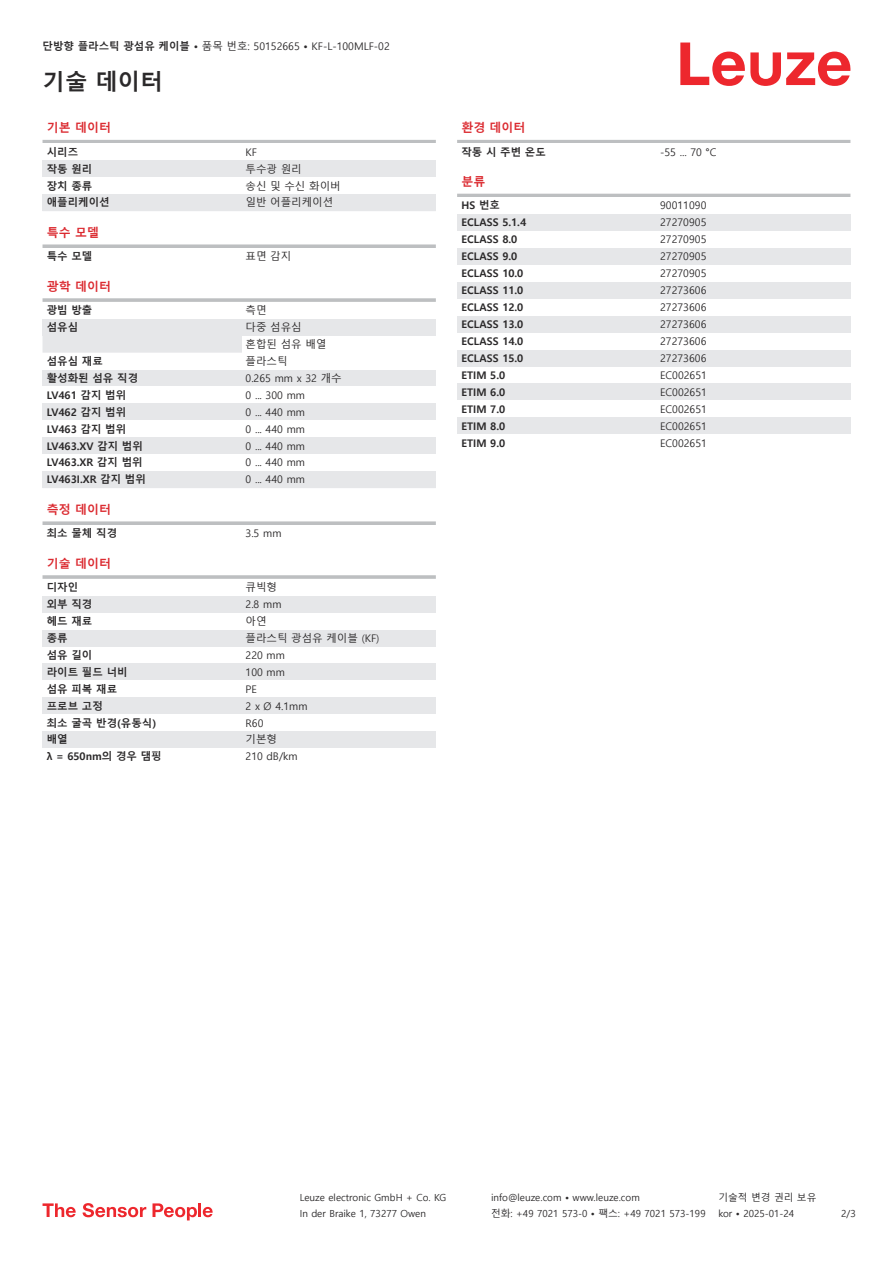
<style>
.page{position:relative;width:893px;height:1263px;background:#fff}
.page>*{position:absolute;margin:0;border:0;box-sizing:border-box;transform-origin:0 0}
.t1{font:700 22.5px "Malgun Gothic";color:#2b292a}
.t2{font:700 12px "Malgun Gothic";color:#db2a30}
.t3{font:10.5px/17px "Malgun Gothic";color:#2b292a}
.t4{font:700 10.5px "Malgun Gothic";color:#2b292a}
.t5{font:9.75px "Malgun Gothic";color:#2b292a}
.s1{font-weight:700}
</style>
<div class="page">
<svg style="left:680px;top:43px;width:170px;height:43px"></svg>
<div style="left:43px;top:336px;width:199px;height:17px;background:#e6e7e9"></div>
<hr style="left:43px;top:140px;width:393px;height:3px;background:#bdbfc1">
<div style="left:43px;top:160px;width:199px;height:17px;background:#e6e7e9"></div>
<div style="left:242px;top:160px;width:194px;height:17px;background:#e6e7e9"></div>
<div style="left:43px;top:194px;width:199px;height:17px;background:#e6e7e9"></div>
<div style="left:242px;top:194px;width:194px;height:17px;background:#e6e7e9"></div>
<svg style="left:43px;top:244px;width:393px;height:4px;background:#c4c6c8"></svg>
<hr style="left:43px;top:298px;width:393px;height:4px;background:#c5c7c8">
<div style="left:43px;top:319px;width:199px;height:17px;background:#e6e7e9"></div>
<div style="left:242px;top:319px;width:194px;height:17px;background:#e6e7e9"></div>
<div style="left:43px;top:370px;width:199px;height:16px;background:#e6e7e9"></div>
<div style="left:242px;top:370px;width:194px;height:16px;background:#e6e7e9"></div>
<div style="left:43px;top:403px;width:199px;height:17px;background:#e6e7e9"></div>
<div style="left:242px;top:403px;width:194px;height:17px;background:#e6e7e9"></div>
<div style="left:43px;top:437px;width:199px;height:17px;background:#e6e7e9"></div>
<div style="left:242px;top:437px;width:194px;height:17px;background:#e6e7e9"></div>
<div style="left:43px;top:471px;width:199px;height:17px;background:#e6e7e9"></div>
<div style="left:242px;top:471px;width:194px;height:17px;background:#e6e7e9"></div>
<svg style="left:43px;top:521px;width:393px;height:4px;background:#c4c5c7"></svg>
<hr style="left:43px;top:575px;width:393px;height:4px;background:#c6c8ca">
<div style="left:43px;top:596px;width:199px;height:17px;background:#e6e7e9"></div>
<div style="left:242px;top:596px;width:194px;height:17px;background:#e6e7e9"></div>
<div style="left:43px;top:630px;width:199px;height:16px;background:#e6e7e9"></div>
<div style="left:242px;top:630px;width:194px;height:16px;background:#e6e7e9"></div>
<div style="left:43px;top:663px;width:199px;height:17px;background:#e6e7e9"></div>
<div style="left:242px;top:663px;width:194px;height:17px;background:#e6e7e9"></div>
<div style="left:43px;top:697px;width:199px;height:17px;background:#e6e7e9"></div>
<div style="left:242px;top:697px;width:194px;height:17px;background:#e6e7e9"></div>
<div style="left:43px;top:731px;width:199px;height:17px;background:#e6e7e9"></div>
<div style="left:242px;top:731px;width:194px;height:17px;background:#e6e7e9"></div>
<hr style="left:457px;top:140px;width:393px;height:3px;background:#bdbfc1">
<hr style="left:457px;top:194px;width:393px;height:3px;background:#bdbfc1">
<div style="left:457px;top:214px;width:200px;height:17px;background:#e6e7e9"></div>
<div style="left:657px;top:214px;width:193px;height:17px;background:#e6e7e9"></div>
<div style="left:457px;top:248px;width:200px;height:17px;background:#e6e7e9"></div>
<div style="left:657px;top:248px;width:193px;height:17px;background:#e6e7e9"></div>
<div style="left:457px;top:282px;width:200px;height:17px;background:#e6e7e9"></div>
<div style="left:657px;top:282px;width:193px;height:17px;background:#e6e7e9"></div>
<div style="left:457px;top:316px;width:200px;height:17px;background:#e6e7e9"></div>
<div style="left:657px;top:316px;width:193px;height:17px;background:#e6e7e9"></div>
<div style="left:457px;top:350px;width:200px;height:17px;background:#e6e7e9"></div>
<div style="left:657px;top:350px;width:193px;height:17px;background:#e6e7e9"></div>
<div style="left:457px;top:383px;width:200px;height:17px;background:#e6e7e9"></div>
<div style="left:657px;top:383px;width:193px;height:17px;background:#e6e7e9"></div>
<div style="left:457px;top:417px;width:200px;height:17px;background:#e6e7e9"></div>
<div style="left:657px;top:417px;width:193px;height:17px;background:#e6e7e9"></div>
<svg style="left:43px;top:1203px;width:33px;height:14px"></svg>
<svg style="left:83px;top:1203px;width:63px;height:14px"></svg>
<svg style="left:153px;top:1203px;width:44px;height:17px"></svg>
<hr style="left:198px;top:1203px;width:3px;height:14px;background:#ed272d">
<svg style="left:203px;top:1207px;width:10px;height:10px"></svg>
<p class="t3" style="left:43px;top:38px;width:349px"><span class="s1">단방향 플라스틱 광섬유 케이블 •</span> 품목 번호: 50152665 <span class="s1">•</span> KF-L-100MLF-02</p>
<h1 class="t1" style="left:43px;top:69px;width:122px">기술 데이터</h1>
<p class="t2" style="left:47px;top:121px;width:66px">기본 데이터</p>
<p class="t4" style="left:47px;top:146px;width:33px">시리즈</p>
<p class="t3" style="left:246px;top:144px;width:13px">KF</p>
<p class="t4" style="left:47px;top:163px;width:47px">작동 원리</p>
<p class="t3" style="left:246px;top:161px;width:58px">투수광 원리</p>
<p class="t4" style="left:47px;top:179px;width:47px">장치 종류</p>
<p class="t3" style="left:246px;top:177px;width:97px">송신 및 수신 화이버</p>
<p class="t4" style="left:47px;top:196px;width:64px">애플리케이션</p>
<p class="t3" style="left:246px;top:194px;width:89px">일반 어플리케이션</p>
<p class="t2" style="left:47px;top:225px;width:54px">특수 모델</p>
<p class="t4" style="left:47px;top:250px;width:47px">특수 모델</p>
<p class="t3" style="left:246px;top:248px;width:47px">표면 감지</p>
<p class="t2" style="left:47px;top:279px;width:66px">광학 데이터</p>
<p class="t4" style="left:47px;top:304px;width:47px">광빔 방출</p>
<p class="t3" style="left:246px;top:302px;width:22px">측면</p>
<p class="t4" style="left:47px;top:321px;width:33px">섬유심</p>
<p class="t3" style="left:246px;top:319px;width:82px">다중 섬유심 혼합된 섬유 배열</p>
<p class="t4" style="left:47px;top:355px;width:58px">섬유심 재료</p>
<p class="t3" style="left:246px;top:353px;width:43px">플라스틱</p>
<p class="t4" style="left:47px;top:372px;width:93px">활성화된 섬유 직경</p>
<p class="t3" style="left:246px;top:370px;width:98px">0.265 mm x 32 개수</p>
<p class="t4" style="left:47px;top:389px;width:81px">LV461 감지 범위</p>
<p class="t3" style="left:246px;top:387px;width:61px">0 ... 300 mm</p>
<p class="t4" style="left:47px;top:406px;width:81px">LV462 감지 범위</p>
<p class="t3" style="left:246px;top:404px;width:61px">0 ... 440 mm</p>
<p class="t4" style="left:47px;top:423px;width:81px">LV463 감지 범위</p>
<p class="t3" style="left:246px;top:421px;width:61px">0 ... 440 mm</p>
<p class="t4" style="left:47px;top:439px;width:98px">LV463.XV 감지 범위</p>
<p class="t3" style="left:246px;top:437px;width:61px">0 ... 440 mm</p>
<p class="t4" style="left:47px;top:456px;width:97px">LV463.XR 감지 범위</p>
<p class="t3" style="left:246px;top:454px;width:61px">0 ... 440 mm</p>
<p class="t4" style="left:47px;top:473px;width:101px">LV463I.XR 감지 범위</p>
<p class="t3" style="left:246px;top:471px;width:61px">0 ... 440 mm</p>
<p class="t2" style="left:47px;top:502px;width:66px">측정 데이터</p>
<p class="t4" style="left:47px;top:527px;width:72px">최소 물체 직경</p>
<p class="t3" style="left:246px;top:525px;width:38px">3.5 mm</p>
<p class="t2" style="left:47px;top:556px;width:66px">기술 데이터</p>
<p class="t4" style="left:47px;top:581px;width:33px">디자인</p>
<p class="t3" style="left:246px;top:579px;width:33px">큐빅형</p>
<p class="t4" style="left:47px;top:598px;width:47px">외부 직경</p>
<p class="t3" style="left:246px;top:596px;width:38px">2.8 mm</p>
<p class="t4" style="left:47px;top:615px;width:47px">헤드 재료</p>
<p class="t3" style="left:246px;top:613px;width:22px">아연</p>
<p class="t4" style="left:47px;top:632px;width:22px">종류</p>
<p class="t3" style="left:246px;top:630px;width:135px">플라스틱 광섬유 케이블 (KF)</p>
<p class="t4" style="left:47px;top:649px;width:47px">섬유 길이</p>
<p class="t3" style="left:246px;top:647px;width:41px">220 mm</p>
<p class="t4" style="left:47px;top:666px;width:82px">라이트 필드 너비</p>
<p class="t3" style="left:246px;top:664px;width:41px">100 mm</p>
<p class="t4" style="left:47px;top:683px;width:72px">섬유 피복 재료</p>
<p class="t3" style="left:246px;top:680px;width:13px">PE</p>
<p class="t4" style="left:47px;top:699px;width:58px">프로브 고정</p>
<p class="t3" style="left:246px;top:697px;width:64px">2 x Ø 4.1mm</p>
<p class="t4" style="left:47px;top:716px;width:111px">최소 굴곡 반경(유동식)</p>
<p class="t3" style="left:246px;top:714px;width:19px">R60</p>
<p class="t4" style="left:47px;top:733px;width:22px">배열</p>
<p class="t3" style="left:246px;top:731px;width:33px">기본형</p>
<p class="t4" style="left:47px;top:750px;width:116px">λ = 650nm의 경우 댐핑</p>
<p class="t3" style="left:246px;top:748px;width:54px">210 dB/km</p>
<p class="t2" style="left:461px;top:121px;width:66px">환경 데이터</p>
<p class="t4" style="left:461px;top:146px;width:86px">작동 시 주변 온도</p>
<p class="t3" style="left:660px;top:144px;width:58px">-55 ... 70 °C</p>
<p class="t2" style="left:461px;top:175px;width:25px">분류</p>
<p class="t4" style="left:461px;top:199px;width:40px">HS 번호</p>
<p class="t3" style="left:660px;top:197px;width:48px">90011090</p>
<p class="t4" style="left:461px;top:216px;width:66px">ECLASS 5.1.4</p>
<p class="t3" style="left:660px;top:214px;width:48px">27270905</p>
<p class="t4" style="left:461px;top:233px;width:57px">ECLASS 8.0</p>
<p class="t3" style="left:660px;top:231px;width:48px">27270905</p>
<p class="t4" style="left:461px;top:250px;width:57px">ECLASS 9.0</p>
<p class="t3" style="left:660px;top:248px;width:48px">27270905</p>
<p class="t4" style="left:461px;top:267px;width:63px">ECLASS 10.0</p>
<p class="t3" style="left:660px;top:265px;width:48px">27270905</p>
<p class="t4" style="left:461px;top:284px;width:63px">ECLASS 11.0</p>
<p class="t3" style="left:660px;top:282px;width:48px">27273606</p>
<p class="t4" style="left:461px;top:301px;width:63px">ECLASS 12.0</p>
<p class="t3" style="left:660px;top:299px;width:48px">27273606</p>
<p class="t4" style="left:461px;top:318px;width:63px">ECLASS 13.0</p>
<p class="t3" style="left:660px;top:316px;width:48px">27273606</p>
<p class="t4" style="left:461px;top:335px;width:63px">ECLASS 14.0</p>
<p class="t3" style="left:660px;top:333px;width:48px">27273606</p>
<p class="t4" style="left:461px;top:352px;width:63px">ECLASS 15.0</p>
<p class="t3" style="left:660px;top:350px;width:48px">27273606</p>
<p class="t4" style="left:461px;top:369px;width:45px">ETIM 5.0</p>
<p class="t3" style="left:660px;top:367px;width:48px">EC002651</p>
<p class="t4" style="left:461px;top:386px;width:45px">ETIM 6.0</p>
<p class="t3" style="left:660px;top:384px;width:48px">EC002651</p>
<p class="t4" style="left:461px;top:403px;width:45px">ETIM 7.0</p>
<p class="t3" style="left:660px;top:401px;width:48px">EC002651</p>
<p class="t4" style="left:461px;top:420px;width:45px">ETIM 8.0</p>
<p class="t3" style="left:660px;top:418px;width:48px">EC002651</p>
<p class="t4" style="left:461px;top:436px;width:45px">ETIM 9.0</p>
<p class="t3" style="left:660px;top:434px;width:48px">EC002651</p>
<p class="t5" style="left:300px;top:1192px;width:148px">Leuze electronic GmbH + Co. KG</p>
<p class="t5" style="left:491px;top:1192px;width:150px">info@leuze.com • www.leuze.com</p>
<p class="t5" style="left:718px;top:1192px;width:100px">기술적 변경 권리 보유</p>
<p class="t5" style="left:300px;top:1208px;width:128px">In der Braike 1, 73277 Owen</p>
<p class="t5" style="left:491px;top:1208px;width:216px">전화: +49 7021 573-0 • 팩스: +49 7021 573-199</p>
<p class="t5" style="left:718px;top:1208px;width:77px">kor • 2025-01-24</p>
<p class="t5" style="left:841px;top:1208px;width:16px">2/3</p>
</div>
